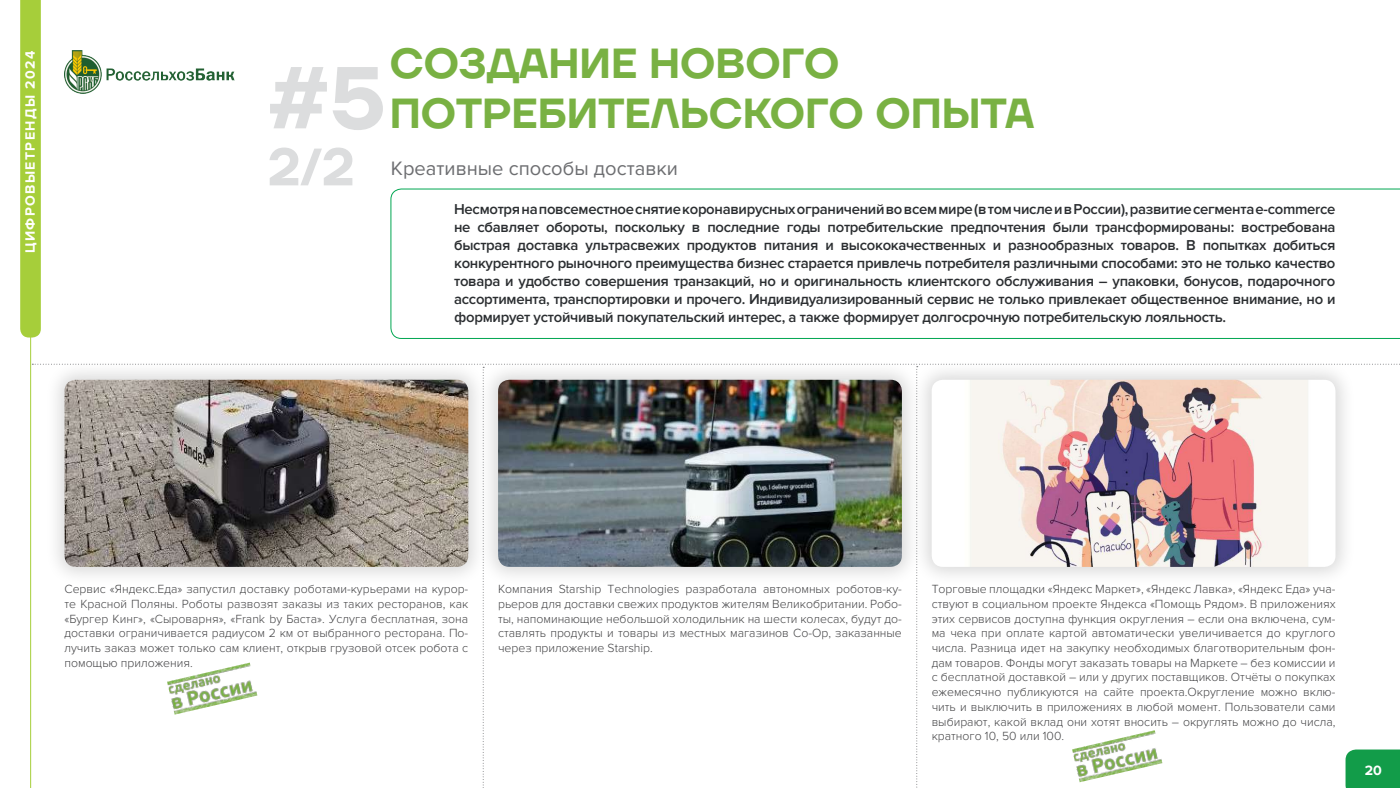
<style>
.page{position:relative;width:1400px;height:788px;background:#fff}
.page>*{position:absolute;margin:0;border:0;box-sizing:border-box;transform-origin:0 0}
.t1{font:600 87.5px "TT Firs Neue";color:#dcddde}
.t2{font:600 52.5px "TT Firs Neue";color:#dcddde}
.t3{font:600 42px/50.4px "TT Firs Neue";color:#79b143}
.t4{font:20.12px "Proxima Nova";color:#6d6e71}
.t5{font:600 14.88px/17.8px "Proxima Nova";letter-spacing:-.02em;color:#2b2e31;text-align:justify}
.t6{font:700 14px "Proxima Nova";letter-spacing:.1em;color:#fff}
.t7{font:300 12.25px/14.7px "Proxima Nova";color:#434345;text-align:justify}
</style>
<div class="page">
<svg style="left:20px;top:0;width:21px;height:337px;background:#a7ce3e"></svg>
<hr style="left:30px;top:331px;width:1px;height:457px;background:#a6ce3a">
<img style="left:64px;top:51px;width:170px;height:42px">
<svg style="left:390px;top:188px;width:1010px;height:151px"></svg>
<div style="left:478px;top:359px;width:444px;height:228px;background:#000;opacity:.15"></div>
<div style="left:44px;top:359px;width:445px;height:228px;background:#000;opacity:.15"></div>
<div style="left:911px;top:359px;width:445px;height:228px;background:#000;opacity:.15"></div>
<img style="left:32px;top:364px;width:1368px;height:424px">
<p class="t6" style="left:22px;top:253px;width:204px;rotate:-90deg">ЦИФРОВЫЕТРЕНДЫ 2024</p>
<h1 class="t1" style="left:268px;top:38px;width:119px">#5</h1>
<h2 class="t2" style="left:268px;top:131px;width:88px">2/2</h2>
<h3 class="t3" style="left:390px;top:38px;width:646px">СОЗДАНИЕ НОВОГО<br>ПОТРЕБИТЕЛЬСКОГО ОПЫТА</h3>
<h3 class="t4" style="left:391px;top:156px;width:289px">Креативные способы доставки</h3>
<p class="t5" style="left:454px;top:201px;width:883px">Несмотря на повсеместное снятие коронавирусных ограничений во всем мире (в том числе и в России), развитие сегмента e-commerce не сбавляет обороты, поскольку в последние годы потребительские предпочтения были трансформированы: востребована быстрая доставка ультрасвежих продуктов питания и высококачественных и разнообразных товаров. В попытках добиться конкурентного рыночного преимущества бизнес старается привлечь потребителя различными способами: это не только качество товара и удобство совершения транзакций, но и оригинальность клиентского обслуживания – упаковки, бонусов, подарочного ассортимента, транспортировки и прочего. Индивидуализированный сервис не только привлекает общественное внимание, но и формирует устойчивый покупательский интерес, а также формирует долгосрочную потребительскую лояльность.</p>
<p class="t7" style="left:64px;top:582px;width:405px">Сервис «Яндекс.Еда» запустил доставку роботами-курьерами на курор&shy;те Красной Поляны. Роботы развозят заказы из таких ресторанов, как «Бургер Кинг», «Сыроварня», «Frank by Баста». Услуга бесплатная, зона доставки ограничивается радиусом 2 км от выбранного ресторана. По&shy;лучить заказ может только сам клиент, открыв грузовой отсек робота с помощью приложения.</p>
<p class="t7" style="left:498px;top:582px;width:405px">Компания Starship Technologies разработала автономных роботов-ку&shy;рьеров для доставки свежих продуктов жителям Великобритании. Робо&shy;ты, напоминающие небольшой холодильник на шести колесах, будут до&shy;ставлять продукты и товары из местных магазинов Co-Op, заказанные через приложение Starship.</p>
<p class="t7" style="left:932px;top:582px;width:405px">Торговые площадки «Яндекс Маркет», «Яндекс Лавка», «Яндекс Еда» уча&shy;ствуют в социальном проекте Яндекса «Помощь Рядом». В приложениях этих сервисов доступна функция округления – если она включена, сум&shy;ма чека при оплате картой автоматически увеличивается до круглого числа. Разница идет на закупку необходимых благотворительным фон&shy;дам товаров. Фонды могут заказать товары на Маркете – без комиссии и с бесплатной доставкой – или у других поставщиков. Отчёты о покупках ежемесячно публикуются на сайте проекта.Округление можно вклю&shy;чить и выключить в приложениях в любой момент. Пользователи сами выбирают, какой вклад они хотят вносить – округлять можно до числа, кратного 10, 50 или 100.</p>
<p class="t6" style="left:1365px;top:762px;width:19px">20</p>
</div>
